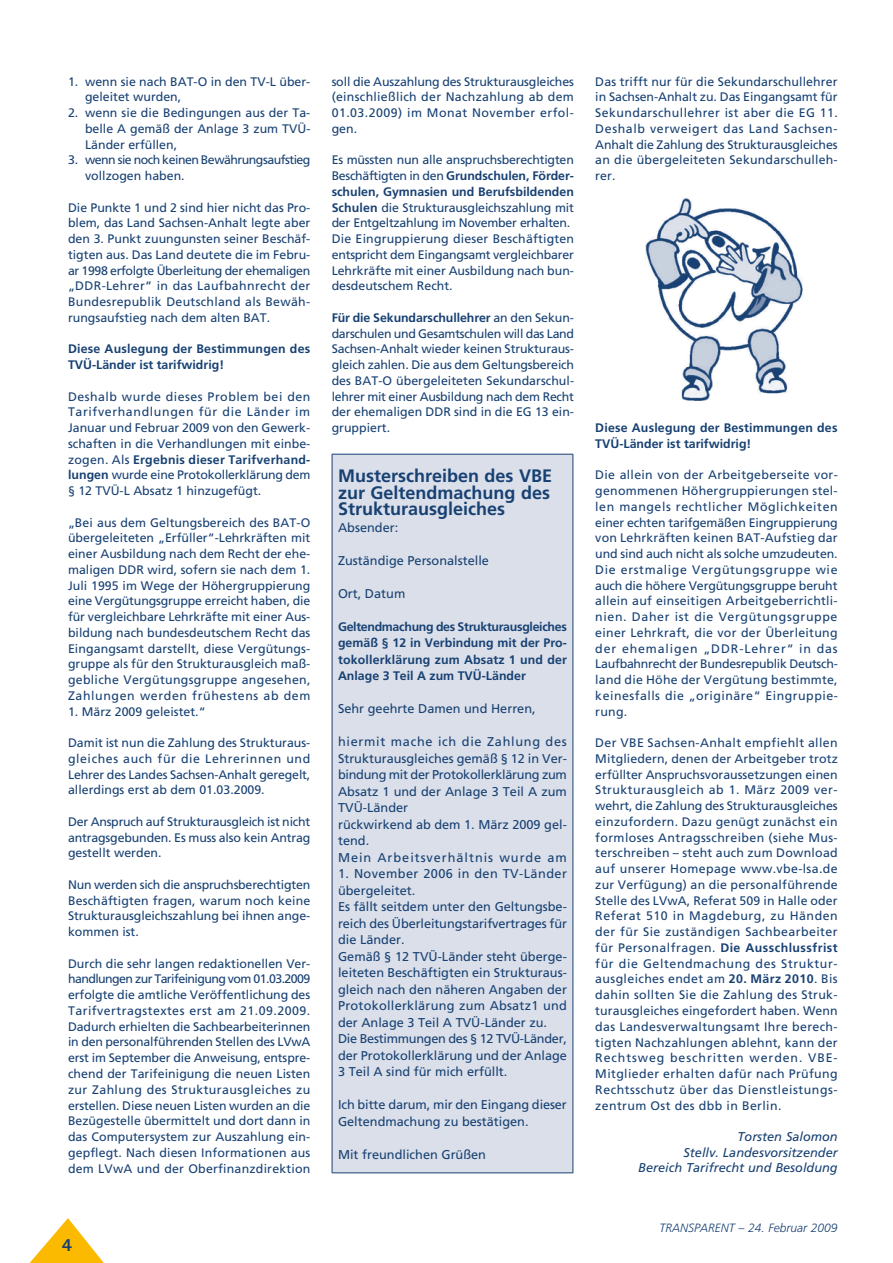
<style>
.page{position:relative;width:893px;height:1263px;background:#fff}
.page>*{position:absolute;margin:0;border:0;box-sizing:border-box;transform-origin:0 0}
.t1{font:800 18.75px "Rotis Sans Serif";color:#184173}
.t2{font:700 18px/16.5px "Frutiger";color:#184173;text-align:justify}
.t3{font:12.75px/16.5px "Frutiger";color:#184173}
.t4{font:italic 12.75px/15.8px "Frutiger";color:#184173;text-align:right}
.t5{font:12.3px/15.8px "Frutiger";color:#184173;text-align:justify}
.t6{font:700 12.3px/16.5px "Frutiger";letter-spacing:.015em;color:#184173}
.t7{font:12.3px/15.8px "Frutiger";letter-spacing:-.04em;color:#184173}
.t8{font:italic 300 12px "Frutiger";color:#184173}
.s1{font-weight:700}
</style>
<div class="page">
<svg style="left:30px;top:1218px;width:74px;height:45px"></svg>
<div style="left:332px;top:454px;width:241px;height:719px;background:#dadfe9"></div>
<hr style="left:332px;top:454px;width:241px;height:1px;background:#184173">
<hr style="left:332px;top:455px;width:1px;height:717px;background:#184173">
<hr style="left:573px;top:455px;width:1px;height:717px;background:#184173">
<hr style="left:332px;top:1172px;width:241px;height:1px;background:#184173">
<img style="left:646px;top:198px;width:157px;height:203px">
<p class="t5" style="left:85px;top:73px;width:227px;text-indent:-17px">1. wenn sie nach BAT-O in den TV-L über&shy;geleitet wurden,</p>
<p class="t5" style="left:85px;top:105px;width:227px;text-indent:-17px">2. wenn sie die Bedingungen aus der Ta&shy;belle A gemäß der Anlage 3 zum TVÜ-Länder erfüllen,</p>
<p class="t7" style="left:85px;top:152px;width:227px;text-indent:-17px">3. wenn sie noch keinen Bewährungsaufstieg vollzogen haben.</p>
<p class="t5" style="left:68px;top:199px;width:244px">Die Punkte 1 und 2 sind hier nicht das Pro&shy;blem, das Land Sachsen-Anhalt legte aber den 3. Punkt zuungunsten seiner Beschäf&shy;tigten aus. Das Land deutete die im Febru&shy;ar 1998 erfolgte Überleitung der ehemaligen „DDR-Lehrer“ in das Laufbahnrecht der Bundesrepublik Deutschland als Bewäh&shy;rungsaufstieg nach dem alten BAT.</p>
<p class="t6" style="left:68px;top:341px;width:244px;line-height:15.8px">Diese Auslegung der Bestimmungen des<br>TVÜ-Länder ist tarifwidrig!</p>
<p class="t5" style="left:68px;top:388px;width:244px">Deshalb wurde dieses Problem bei den Tarifverhandlungen für die Länder im Januar und Februar 2009 von den Gewerk&shy;schaften in die Verhandlungen mit einbe&shy;zogen. Als <span class="s1">Ergebnis dieser Tarifverhand&shy;lungen</span> wurde eine Protokollerklärung dem § 12 TVÜ-L Absatz 1 hinzugefügt.</p>
<p class="t5" style="left:68px;top:514px;width:244px">„Bei aus dem Geltungsbereich des BAT-O übergeleiteten „Erfüller“-Lehrkräften mit einer Ausbildung nach dem Recht der ehe&shy;maligen DDR wird, sofern sie nach dem 1.<br>Juli 1995 im Wege der Höhergruppierung eine Vergütungsgruppe erreicht haben, die für vergleichbare Lehrkräfte mit einer Aus&shy;bildung nach bundesdeutschem Recht das Eingangsamt darstellt, diese Vergütungs&shy;gruppe als für den Strukturausgleich maß&shy;gebliche Vergütungsgruppe angesehen, Zahlungen werden frühestens ab dem</p>
<p class="t5" style="left:68px;top:703px;width:139px">1. März 2009 geleistet.“</p>
<p class="t5" style="left:68px;top:735px;width:244px">Damit ist nun die Zahlung des Strukturaus&shy;gleiches auch für die Lehrerinnen und Lehrer des Landes Sachsen-Anhalt geregelt, allerdings erst ab dem 01.03.2009.</p>
<p class="t5" style="left:68px;top:814px;width:244px">Der Anspruch auf Strukturausgleich ist nicht antragsgebunden. Es muss also kein Antrag gestellt werden.</p>
<p class="t5" style="left:68px;top:877px;width:244px">Nun werden sich die anspruchsberechtigten Beschäftigten fragen, warum noch keine Strukturausgleichszahlung bei ihnen ange&shy;kommen ist.</p>
<p class="t5" style="left:68px;top:955px;width:244px">Durch die sehr langen redaktionellen Ver&shy;handlungen zur Tarifeinigung vom 01.03.2009 erfolgte die amtliche Veröffentlichung des Tarifvertragstextes erst am 21.09.2009.<br>Dadurch erhielten die Sachbearbeiterinnen in den personalführenden Stellen des LVwA erst im September die Anweisung, entspre&shy;chend der Tarifeinigung die neuen Listen zur Zahlung des Strukturausgleiches zu erstellen. Diese neuen Listen wurden an die Bezügestelle übermittelt und dort dann in das Computersystem zur Auszahlung ein&shy;gepflegt. Nach diesen Informationen aus dem LVwA und der Oberfinanzdirektion</p>
<p class="t5" style="left:332px;top:73px;width:244px">soll die Auszahlung des Strukturausgleiches (einschließlich der Nachzahlung ab dem 01.03.2009) im Monat November erfol&shy;gen.</p>
<p class="t5" style="left:332px;top:152px;width:244px;text-align:left">Es müssten nun alle anspruchsberechtigten Beschäftigten in den <span class="s1">Grundschulen, Förder&shy;schulen, Gymnasien und Berufsbildenden Schulen</span> die Strukturausgleichszahlung mit der Entgeltzahlung im November erhalten.<br>Die Eingruppierung dieser Beschäftigten entspricht dem Eingangsamt vergleichbarer Lehrkräfte mit einer Ausbildung nach bun&shy;desdeutschem Recht.</p>
<p class="t5" style="left:332px;top:310px;width:244px"><span class="s1">Für die Sekundarschullehrer</span> an den Sekun&shy;darschulen und Gesamtschulen will das Land Sachsen-Anhalt wieder keinen Strukturaus&shy;gleich zahlen. Die aus dem Geltungsbereich des BAT-O übergeleiteten Sekundarschul&shy;lehrer mit einer Ausbildung nach dem Recht der ehemaligen DDR sind in die EG 13 ein&shy;gruppiert.</p>
<h2 class="t2" style="left:338px;top:468px;width:216px">Musterschreiben des VBE zur Geltendmachung des Strukturausgleiches</h2>
<p class="t3" style="left:338px;top:519px;width:62px">Absender:</p>
<p class="t3" style="left:338px;top:552px;width:152px">Zuständige Personalstelle</p>
<p class="t3" style="left:338px;top:585px;width:69px">Ort, Datum</p>
<p class="t6" style="left:338px;top:618px;width:230px;text-align:justify">Geltendmachung des Strukturausgleiches gemäß § 12 in Verbindung mit der Pro&shy;tokollerklärung zum Absatz 1 und der Anlage 3 Teil A zum TVÜ-Länder</p>
<p class="t3" style="left:338px;top:700px;width:199px">Sehr geehrte Damen und Herren,</p>
<p class="t3" style="left:338px;top:733px;width:230px">hiermit mache ich die Zahlung des<br>Strukturausgleiches gemäß § 12 in Ver&shy;bindung mit der Protokollerklärung zum<br>Absatz 1 und der Anlage 3 Teil A zum<br>TVÜ-Länder<br>rückwirkend ab dem 1. März 2009 gel&shy;tend.<br>Mein Arbeitsverhältnis wurde am</p>
<p class="t3" style="left:338px;top:865px;width:230px">1. November 2006 in den TV-Länder übergeleitet.<br>Es fällt seitdem unter den Geltungsbe&shy;reich des Überleitungstarifvertrages für die Länder.<br>Gemäß § 12 TVÜ-Länder steht überge&shy;leiteten Beschäftigten ein Strukturaus&shy;gleich nach den näheren Angaben der Protokollerklärung zum Absatz1 und der Anlage 3 Teil A TVÜ-Länder zu.<br>Die Bestimmungen des § 12 TVÜ-Länder, der Protokollerklärung und der Anlage 3 Teil A sind für mich erfüllt.</p>
<p class="t3" style="left:338px;top:1096px;width:230px">Ich bitte darum, mir den Eingang dieser<br>Geltendmachung zu bestätigen.</p>
<p class="t3" style="left:338px;top:1146px;width:150px">Mit freundlichen Grüßen</p>
<h1 class="t1" style="left:62px;top:1233px;width:12px">4</h1>
<p class="t5" style="left:595px;top:73px;width:244px">Das trifft nur für die Sekundarschullehrer in Sachsen-Anhalt zu. Das Eingangsamt für Sekundarschullehrer ist aber die EG 11.<br>Deshalb verweigert das Land Sachsen-Anhalt die Zahlung des Strukturausgleiches an die übergeleiteten Sekundarschulleh&shy;rer.</p>
<p class="t6" style="left:595px;top:420px;width:244px;line-height:15.8px">Diese Auslegung der Bestimmungen des<br>TVÜ-Länder ist tarifwidrig!</p>
<p class="t5" style="left:595px;top:467px;width:244px">Die allein von der Arbeitgeberseite vor&shy;genommenen Höhergruppierungen stel&shy;len mangels rechtlicher Möglichkeiten einer echten tarifgemäßen Eingruppierung von Lehrkräften keinen BAT-Aufstieg dar und sind auch nicht als solche umzudeuten.<br>Die erstmalige Vergütungsgruppe wie auch die höhere Vergütungsgruppe beruht allein auf einseitigen Arbeitgeberrichtli&shy;nien. Daher ist die Vergütungsgruppe einer Lehrkraft, die vor der Überleitung der ehemaligen „DDR-Lehrer“ in das Laufbahnrecht der Bundesrepublik Deutsch&shy;land die Höhe der Vergütung bestimmte, keinesfalls die „originäre“ Eingruppie&shy;rung.</p>
<p class="t5" style="left:595px;top:735px;width:244px">Der VBE Sachsen-Anhalt empfiehlt allen Mitgliedern, denen der Arbeitgeber trotz erfüllter Anspruchsvoraussetzungen einen Strukturausgleich ab 1. März 2009 ver&shy;wehrt, die Zahlung des Strukturausgleiches einzufordern. Dazu genügt zunächst ein formloses Antragsschreiben (siehe Mus&shy;terschreiben – steht auch zum Download auf unserer Homepage www.vbe-lsa.de zur Verfügung) an die personalführende Stelle des LVwA, Referat 509 in Halle oder Referat 510 in Magdeburg, zu Händen der für Sie zuständigen Sachbearbeiter für Personalfragen. <span class="s1">Die Ausschlussfrist </span>für die Geltendmachung des Struktur&shy;ausgleiches endet am <span class="s1">20. März 2010</span>. Bis dahin sollten Sie die Zahlung des Struk&shy;turausgleiches eingefordert haben. Wenn das Landesverwaltungsamt Ihre berech&shy;tigten Nachzahlungen ablehnt, kann der Rechtsweg beschritten werden. VBE-Mitglieder erhalten dafür nach Prüfung Rechtsschutz über das Dienstleistungs&shy;zentrum Ost des dbb in Berlin.</p>
<p class="t4" style="left:638px;top:1128px;width:201px">Torsten Salomon<br>Stellv. Landesvorsitzender<br>Bereich Tarifrecht und Besoldung</p>
<p class="t8" style="left:659px;top:1221px;width:180px">TRANSPARENT – 24. Februar 2009</p>
</div>
